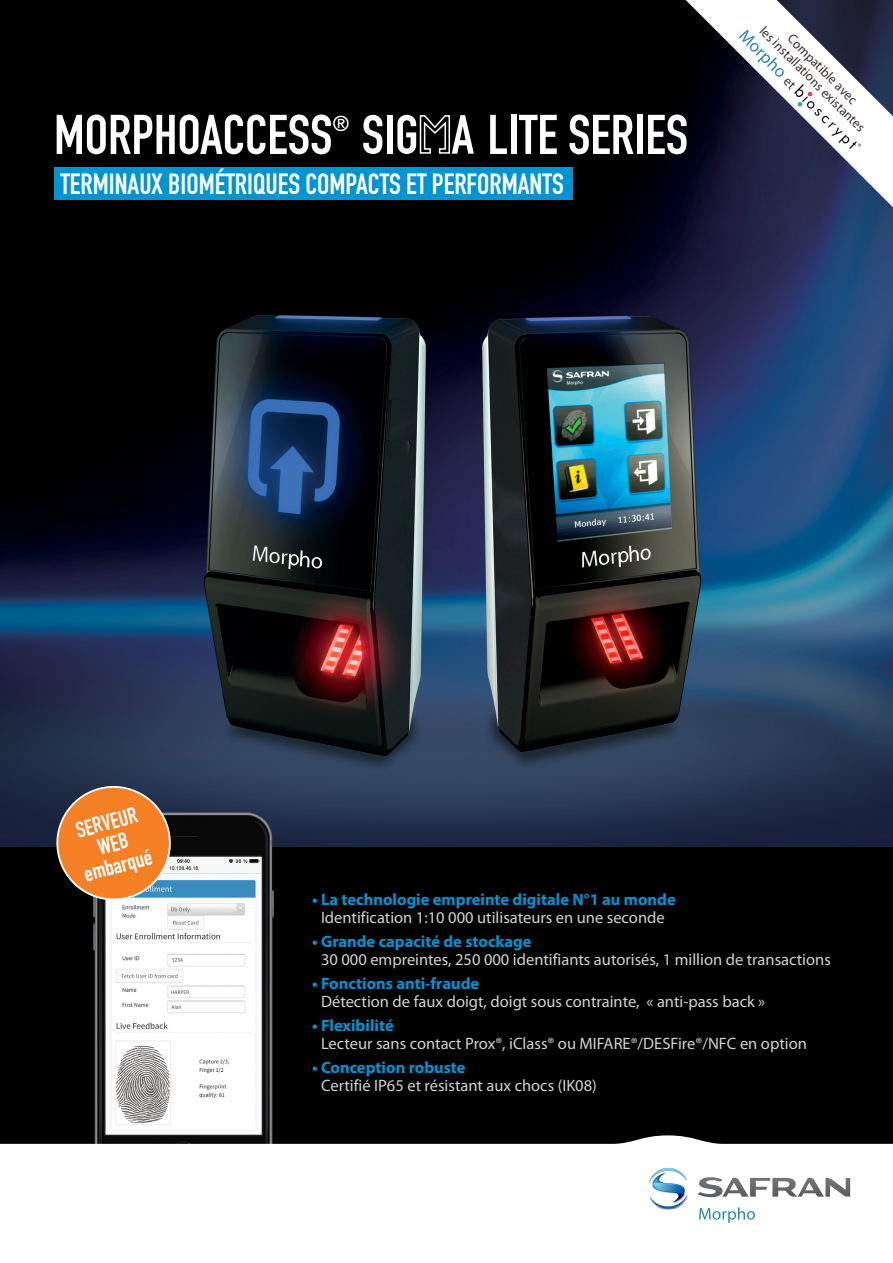
<style>
.page{position:relative;width:893px;height:1263px;background:#fff}
.page>*{position:absolute;margin:0;border:0;box-sizing:border-box;transform-origin:0 0}
.t1{font:55.05px "DIN Engschrift Std";color:#fff}
.t2{font:28.8px "DIN Engschrift Std";color:#fff}
.t3{font:22.2px/22.2px "DIN Engschrift Std";color:#fff;text-align:center}
.t4{font:21.45px "DIN Engschrift Std";color:#fff}
.t5{font:16.5px "Myriad Pro";color:#d1d3d4}
.t6{font:700 16.5px "Myriad Pro";color:#0194d3}
.t7{font:13.5px/14.2px "Myriad Pro";color:#352c2b;text-align:center;scale:.96 1}
</style>
<div class="page">
<img style="left:0;top:0;width:893px;height:847px">
<div style="left:54px;top:167px;width:519px;height:33px;background:#0194d3"></div>
<div style="left:0;top:847px;width:893px;height:298px;background:#000"></div>
<svg style="left:363px;top:115px;width:19px;height:39px"></svg>
<div style="left:387px;top:115px;width:5px;height:39px;background:#fff"></div>
<svg style="left:397px;top:114px;width:77px;height:40px"></svg>
<img style="left:94px;top:812px;width:179px;height:323px">
<svg style="left:51px;top:781px;width:125px;height:124px;background:#b6723f"></svg>
<svg style="left:0;top:1135px;width:893px;height:63px"></svg>
<svg style="left:699px;top:1207px;width:56px;height:16px"></svg>
<svg style="left:697px;top:1177px;width:153px;height:20px"></svg>
<img style="left:648px;top:1167px;width:41px;height:43px">
<svg style="left:649px;top:1168px;width:38px;height:41px"></svg>
<svg style="left:686px;top:0;width:207px;height:207px"></svg>
<h1 class="t1" style="left:54px;top:102px;width:280px">MORPHOACCESS</h1>
<h3 class="t4" style="left:332px;top:111px;width:19px">®</h3>
<h1 class="t1" style="left:487px;top:102px;width:202px">LITE SERIES</h1>
<h2 class="t2" style="left:60px;top:167px;width:443px">TERMINAUX BIOMÉTRIQUES COMPACTS ET PERFORMANT</h2>
<h2 class="t2" style="left:552px;top:167px;width:13px">S</h2>
<p class="t7" style="left:777px;top:13px;width:150px;rotate:45deg">Compatible avec<br>les installations existantes</p>
<h3 class="t3" style="left:70px;top:821px;width:71px;rotate:-15deg">SER VEUR<br>WEB<br>EMBARQUÉ</h3>
<p class="t6" style="left:312px;top:888px;width:365px">• La technologie empreinte digitale N°1 au monde</p>
<p class="t5" style="left:321px;top:907px;width:345px">Identification 1:10 000 utilisateurs en une seconde</p>
<p class="t6" style="left:312px;top:930px;width:221px">• Grande capacité de stockage</p>
<p class="t5" style="left:321px;top:949px;width:511px">30 000 empreintes, 250 000 identifiants autorisés, 1 million de transactions</p>
<p class="t6" style="left:312px;top:972px;width:169px">• Fonctions anti-fraude</p>
<p class="t5" style="left:321px;top:991px;width:446px">Détection de faux doigt, doigt sous contrainte, « anti-pass back »</p>
<p class="t6" style="left:312px;top:1014px;width:83px">• Flexibilité</p>
<p class="t5" style="left:321px;top:1033px;width:487px">Lecteur sans contact Prox®, iClass® ou MIFARE®/DESFire®/NFC en option</p>
<p class="t6" style="left:312px;top:1056px;width:155px">• Conception robuste</p>
<p class="t5" style="left:321px;top:1075px;width:277px">Certifié IP65 et résistant aux chocs (IK08)</p>
</div>
